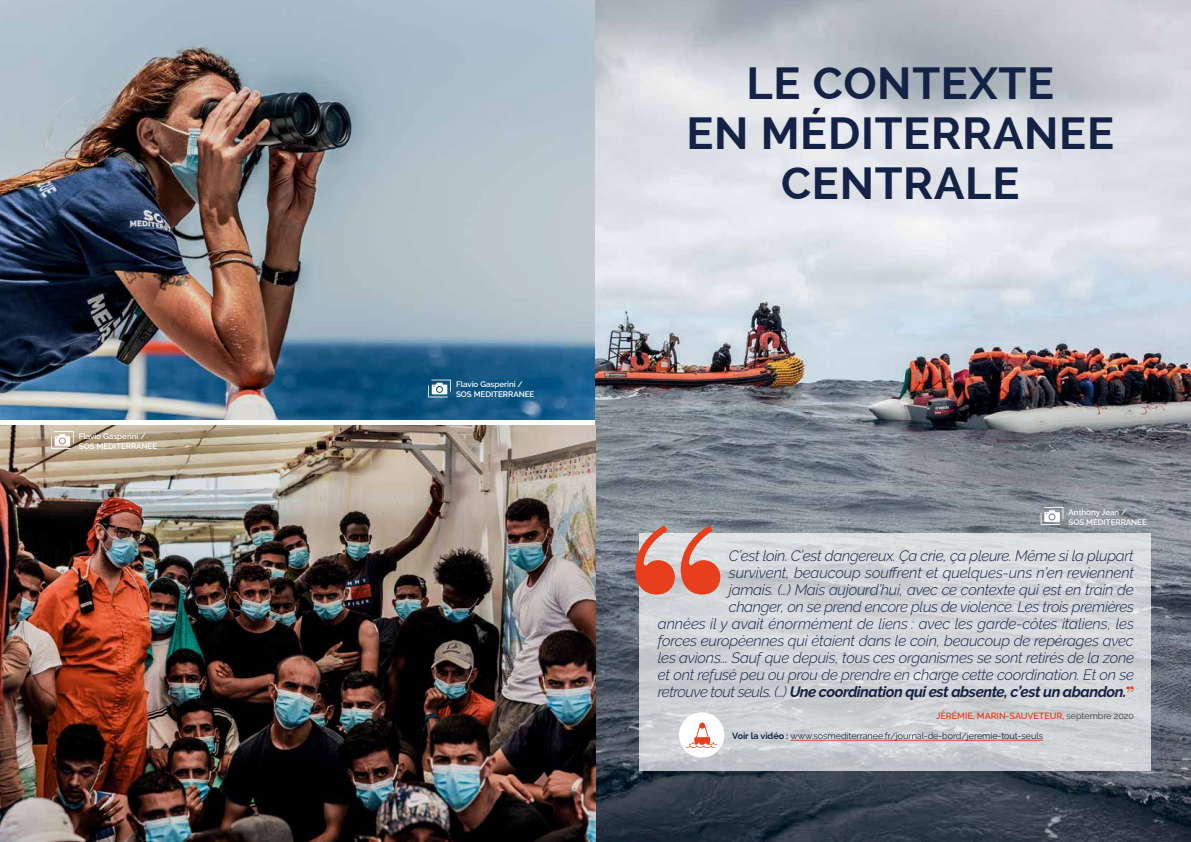
<style>
.page{position:relative;width:1191px;height:842px;background:#fff}
.page>*{position:absolute;margin:0;border:0;box-sizing:border-box;transform-origin:0 0}
.t1{font:700 45px/50px "Raleway";letter-spacing:.015em;color:#142345;text-align:center}
.t2{font:italic 300 15px/17px "Raleway";letter-spacing:-.015em;color:#142345;text-align:right}
.t3{font:9px "Raleway";letter-spacing:-.005em;color:#142345}
.t4{font:600 9px "Raleway";letter-spacing:-.005em;color:#e73f1c}
.t5{font:600 8px/10px "Raleway";letter-spacing:-.005em;color:#fff}
.s1{font-weight:700}
.s2{font-family:"Bodoni BE";font-weight:700;font-style:normal;color:#e73f1c}
.s3{font-weight:400;color:#3a3a39}
</style>
<div class="page">
<img style="left:0;top:0;width:595px;height:420px">
<img style="left:595px;top:0;width:596px;height:842px">
<svg style="left:1040px;top:507px;width:23px;height:18px"></svg>
<svg style="left:639px;top:534px;width:512px;height:237px;background:#d0d3d6"></svg>
<hr style="left:790px;top:740px;width:253px;height:1px;background:#e73f1c">
<div style="left:679px;top:712px;width:45px;height:46px;background:#fff;border-radius:50%"></div>
<svg style="left:686px;top:723px;width:31px;height:25px"></svg>
<svg style="left:635px;top:525px;width:85px;height:69px;background:#d5887a"></svg>
<img style="left:0;top:425px;width:595px;height:417px">
<svg style="left:51px;top:431px;width:23px;height:18px"></svg>
<svg style="left:428px;top:380px;width:23px;height:17px"></svg>
<p class="t5" style="left:79px;top:431px;width:80px">Flavio Gasperini /<br>SOS MEDITERRANEE</p>
<p class="t5" style="left:456px;top:380px;width:80px">Flavio Gasperini /<br>SOS MEDITERRANEE</p>
<h1 class="t1" style="left:686px;top:59px;width:429px">LE CONTEXTE<br>EN MÉDITERRANEE<br>CENTRALE</h1>
<p class="t5" style="left:1068px;top:507px;width:80px">Anthony Jean /<br>SOS MEDITERRANEE</p>
<p class="t2" style="left:658px;top:548px;width:478px">C’est loin. C’est dangereux. Ça crie, ça pleure. Même si la plupart<br>survivent, beaucoup souffrent et quelques-uns n’en reviennent<br>jamais. (…) Mais aujourd’hui, avec ce contexte qui est en train de<br>changer, on se prend encore plus de violence. Les trois premières<br>années il y avait énormément de liens : avec les garde-côtes italiens, les forces européennes qui étaient dans le coin, beaucoup de repérages avec les avions... Sauf que depuis, tous ces organismes se sont retirés de la zone et ont refusé peu ou prou de prendre en charge cette coordination. Et on se retrouve tout seuls. (…) <span class="s1">Une coordination qui est absente, c’est un abandon.</span><span class="s2">”</span></p>
<p class="t4" style="left:936px;top:711px;width:199px">JÉRÉMIE, MARIN-SAUVETEUR, <span class="s3">septembre 2020</span></p>
<p class="t3" style="left:732px;top:731px;width:312px"><span class="s1">Voir la vidéo :</span> www.sosmediterranee.fr/journal-de-bord/jeremie-tout-seuls</p>
</div>
